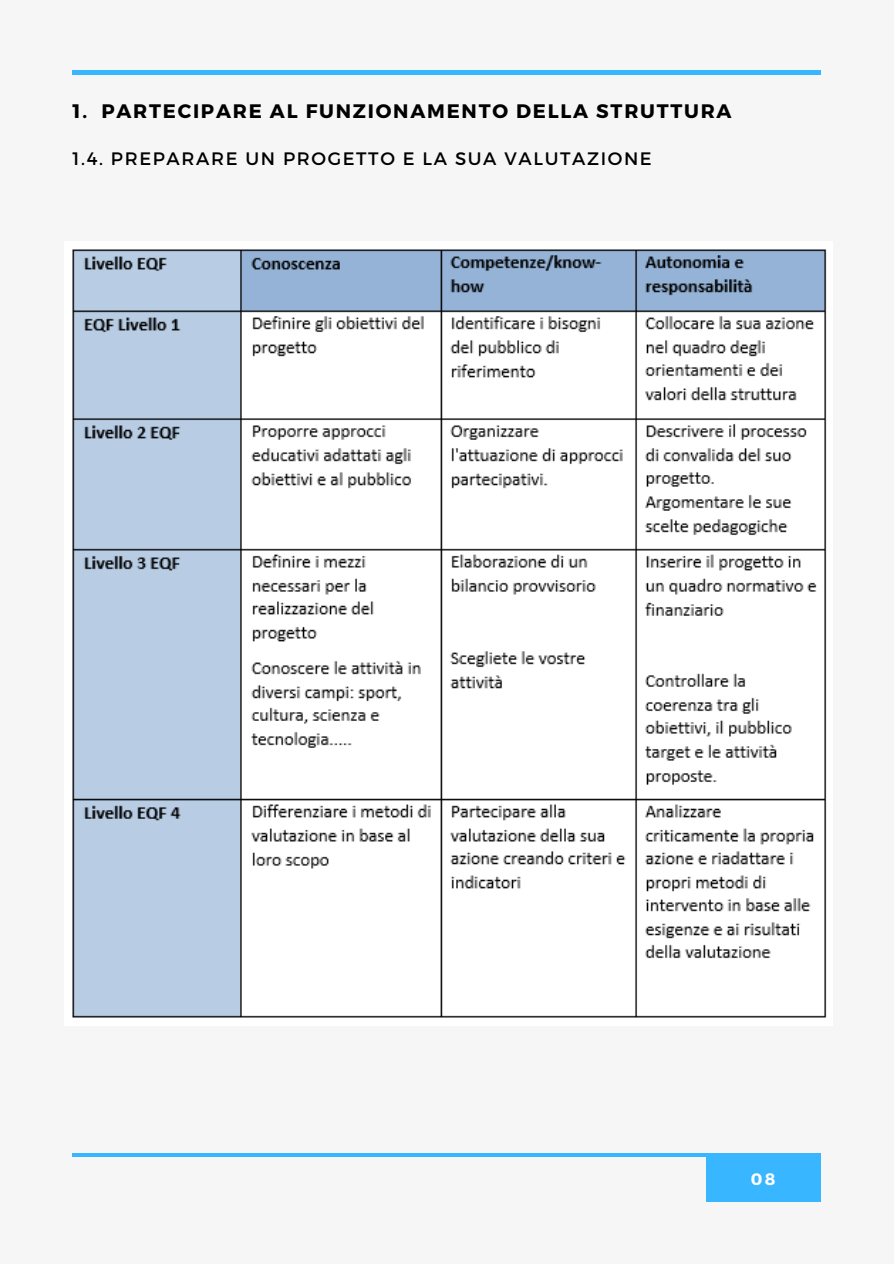
<style>
.page{position:relative;width:894px;height:1264px;background:#fff}
.page>*{position:absolute;margin:0;border:0;box-sizing:border-box;transform-origin:0 0}
.t1{font:700 19.5px "Montserrat";letter-spacing:.09em;color:#000}
.t2{font:18px "Montserrat";letter-spacing:.09em;color:#000}
.t3{font:700 16.5px "Montserrat";color:#fff}
</style>
<div class="page">
<div style="left:0;top:0;width:893px;height:1263px;background:#f6f6f6"></div>
<hr style="left:72px;top:71px;width:748px;height:3px;background:#38b6ff">
<div style="left:705px;top:1155px;width:115px;height:46px;background:#38b6ff"></div>
<hr style="left:72px;top:1153px;width:748px;height:3px;background:#38b6ff">
<img style="left:72px;top:249px;width:754px;height:769px">
<p class="t1" style="left:72px;top:98px;width:660px">1. PARTECIPARE AL FUNZIONAMENTO DELLA STRUTTURA</p>
<p class="t2" style="left:72px;top:147px;width:580px">1.4. PREPARARE UN PROGETTO E LA SUA VALUTAZIONE</p>
<p class="t3" style="left:750px;top:1168px;width:26px">08</p>
</div>
